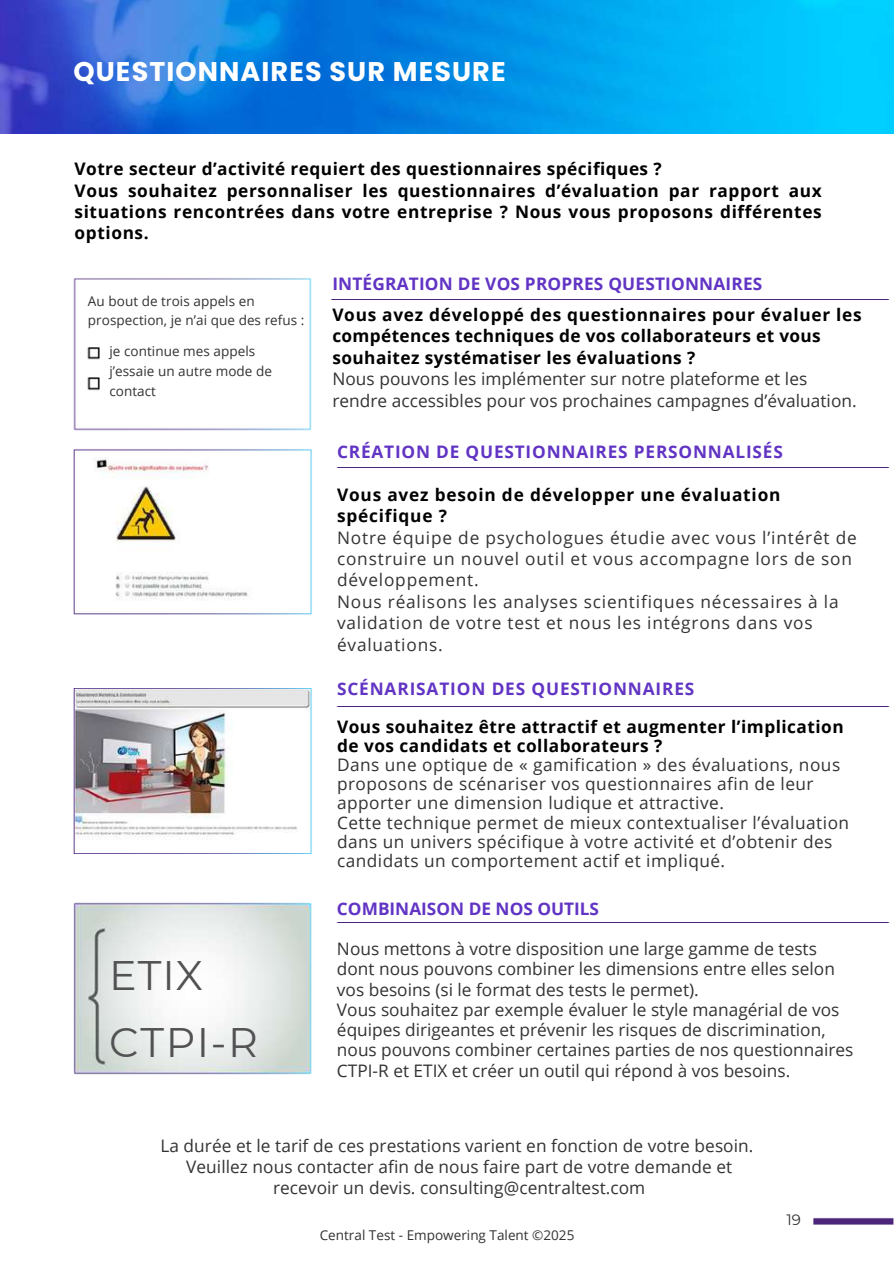
<style>
.page{position:relative;width:894px;height:1264px;background:#fff}
.page>*{position:absolute;margin:0;border:0;box-sizing:border-box;transform-origin:0 0}
.t1{font:41.25px "Montserrat";letter-spacing:.03em;color:#525254}
.t2{font:700 27px "Poppins";letter-spacing:.04em;color:#fff}
.t3{font:17.25px/20.2px "Open Sans";letter-spacing:.005em;color:#333234}
.t4{font:700 17.25px/21.3px "Open Sans";letter-spacing:.035em;color:#000}
.t5{font:17.25px/19.2px "Open Sans";letter-spacing:.03em;color:#333234}
.t6{font:17.25px/21.3px "Open Sans";letter-spacing:.045em;color:#333234}
.t7{font:700 17.25px "Open Sans";letter-spacing:.045em;color:#6134c4}
.t8{font:700 17.25px "Open Sans";letter-spacing:.01em;color:#6134c4}
.t9{font:700 17.25px "Open Sans";color:#6134c4}
.t10{font:15px "Montserrat";color:#333234}
.t11{font:13.5px/20.2px "Open Sans";letter-spacing:.005em;color:#333234}
</style>
<div class="page">
<img style="left:0;top:0;width:893px;height:134px">
<img style="left:73px;top:449px;width:239px;height:166px">
<img style="left:73px;top:688px;width:239px;height:166px">
<img style="left:73px;top:278px;width:239px;height:153px">
<img style="left:73px;top:902px;width:239px;height:173px">
<img style="left:336px;top:706px;width:552px;height:1px">
<img style="left:336px;top:922px;width:552px;height:1px">
<img style="left:813px;top:1217px;width:80px;height:7px">
<h2 class="t2" style="left:73px;top:53px;width:433px">QUESTIONNAIRES SUR MESURE</h2>
<p class="t4" style="left:74px;top:158px;width:748px">Votre secteur d’activité requiert des questionnaires spécifiques ?<br>Vous souhaitez personnaliser les questionnaires d’évaluation par rapport aux situations rencontrées dans votre entreprise ? Nous vous proposons différentes options.</p>
<p class="t8" style="left:332px;top:271px;width:431px">INTÉGRATION DE VOS PROPRES QUESTIONNAIRES</p>
<p class="t4" style="left:332px;top:304px;width:530px">Vous avez développé des questionnaires pour évaluer les compétences techniques de vos collaborateurs et vous souhaitez systématiser les évaluations ?</p>
<p class="t3" style="left:332px;top:368px;width:526px;line-height:21.3px">Nous pouvons les implémenter sur notre plateforme et les rendre accessibles pour vos prochaines campagnes d’évaluation.</p>
<p class="t11" style="left:88px;top:291px;width:218px;line-height:19.2px">Au bout de trois appels en prospection, je n’ai que des refus :</p>
<p class="t11" style="left:109px;top:340px;width:164px">je continue mes appels j’essaie un autre mode de contact</p>
<h1 class="t1" style="left:109px;top:949px;width:95px">ETIX</h1>
<h1 class="t1" style="left:109px;top:1016px;width:150px">CTPI-R</h1>
<p class="t7" style="left:337px;top:439px;width:447px">CRÉATION DE QUESTIONNAIRES PERSONNALISÉS</p>
<p class="t4" style="left:337px;top:483px;width:445px">Vous avez besoin de développer une évaluation spécifique ?</p>
<p class="t6" style="left:337px;top:526px;width:521px">Notre équipe de psychologues étudie avec vous l’intérêt de construire un nouvel outil et vous accompagne lors de son développement.<br>Nous réalisons les analyses scientifiques nécessaires à la validation de votre test et nous les intégrons dans vos évaluations.</p>
<p class="t7" style="left:337px;top:676px;width:359px">SCÉNARISATION DES QUESTIONNAIRES</p>
<p class="t4" style="left:337px;top:716px;width:508px;line-height:19.2px">Vous souhaitez être attractif et augmenter l’implication de vos candidats et collaborateurs ?</p>
<p class="t5" style="left:337px;top:754px;width:513px">Dans une optique de « gamification » des évaluations, nous proposons de scénariser vos questionnaires afin de leur apporter une dimension ludique et attractive.<br>Cette technique permet de mieux contextualiser l’évaluation dans un univers spécifique à votre activité et d’obtenir des candidats un comportement actif et impliqué.</p>
<p class="t9" style="left:337px;top:896px;width:263px">COMBINAISON DE NOS OUTILS</p>
<p class="t3" style="left:337px;top:938px;width:517px">Nous mettons à votre disposition une large gamme de tests dont nous pouvons combiner les dimensions entre elles selon vos besoins (si le format des tests le permet).<br>Vous souhaitez par exemple évaluer le style managérial de vos équipes dirigeantes et prévenir les risques de discrimination, nous pouvons combiner certaines parties de nos questionnaires CTPI-R et ETIX et créer un outil qui répond à vos besoins.</p>
<p class="t3" style="left:160px;top:1134px;width:594px;line-height:21.3px;text-align:center">La durée et le tarif de ces prestations varient en fonction de votre besoin.<br>Veuillez nous contacter afin de nous faire part de votre demande et recevoir un devis. consulting@centraltest.com</p>
<p class="t11" style="left:319px;top:1224px;width:256px">Central Test - Empowering Talent ©️2025</p>
<p class="t10" style="left:786px;top:1210px;width:16px">19</p>
</div>
